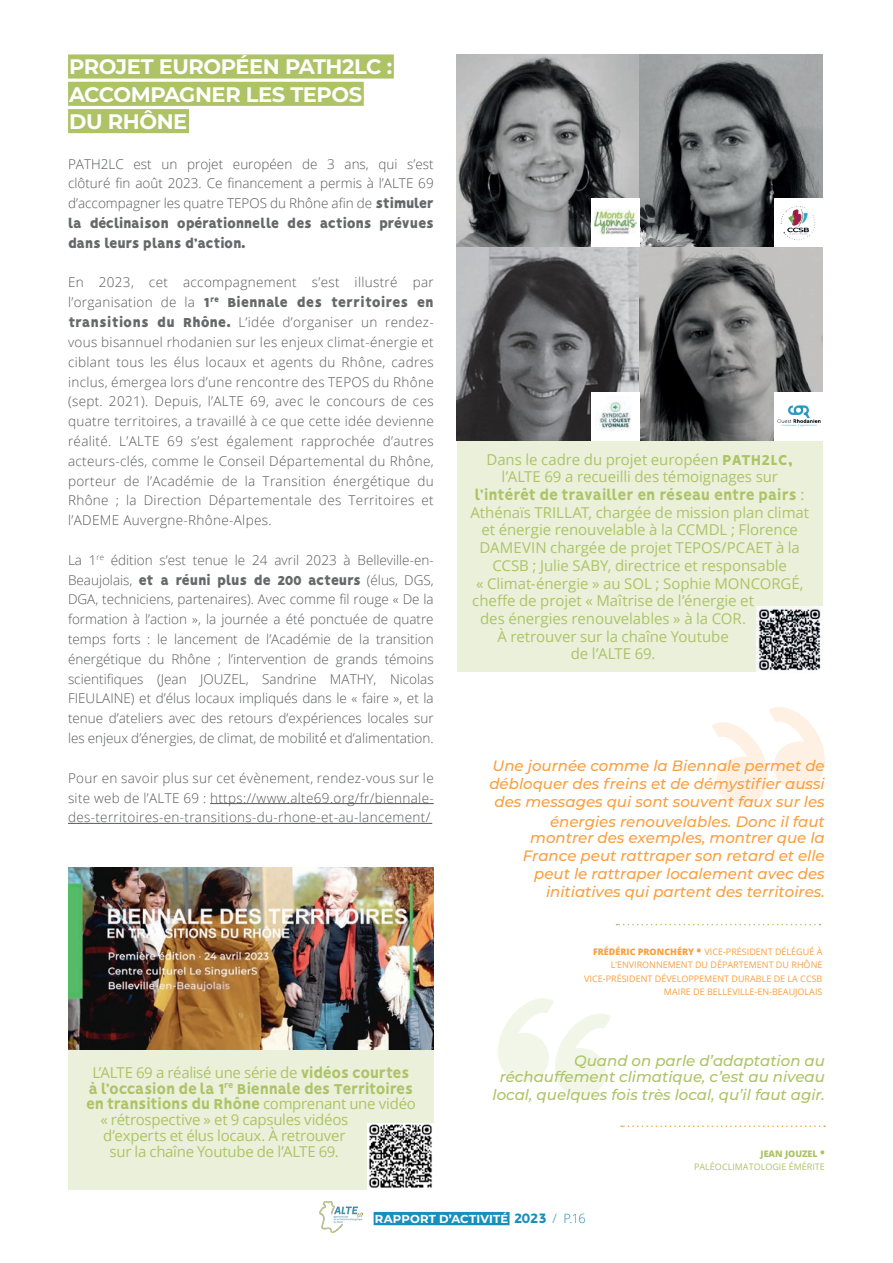
<style>
.page{position:relative;width:893px;height:1263px;background:#fff}
.page>*{position:absolute;margin:0;border:0;box-sizing:border-box;transform-origin:0 0}
.t1{font:700 21px "Montserrat";letter-spacing:-.02em;color:#fff}
._05-TEXTE_sans_lettrine{font:800 16.2px/15.8px "Vision";letter-spacing:-.02em;color:#adc366}
._05-TEXTE_sans_lettrine-2{font:15px/15.8px "Open Sans";letter-spacing:-.005em;color:#adc366;text-align:center}
.t2{font:italic 500 15px/18px "Montserrat";color:#f99f40;text-align:right}
.t3{font:italic 500 15px/15.5px "Montserrat";color:#adc366;text-align:right}
.t4{font:900 14.7px "Vision";letter-spacing:-.005em;color:#666969}
.t5{font:900 14.7px/19.8px "Vision";letter-spacing:-.03em;color:#666969}
.t6{font:300 13.5px/19.8px "Open Sans";color:#57585a;text-align:justify}
.t7{font:300 13.5px "Open Sans";letter-spacing:.025em;color:#57585a}
.t8{font:700 11.55px "Montserrat";letter-spacing:.02em;color:#fff}
.t9{font:9px/13.5px "Open Sans";color:#f99f40;text-align:right}
.t10{font:9px "Open Sans";color:#adc366}
.t11{font:800 9px "Open Sans";color:#adc366}
.s1{font-family:"Vision";font-weight:900;font-size:14.7px;color:#666969}
.s2{font-family:"Open Sans";font-weight:300;font-size:13.5px;color:#57585a}
.s3{font-family:"Vision";font-weight:800;font-size:16.2px}
.s4{font-family:"Open Sans";font-weight:400;font-size:15px}
.s5{font-weight:800}
.s6{font-weight:700;font-size:12.75px}
.s7{font-family:"Vision";font-weight:800;font-size:15.45px;color:#198fbb}
.s8{font-family:"Open Sans";font-weight:300;font-size:12.75px;color:#198fbb}
</style>
<div class="page">
<div style="left:374px;top:1212px;width:135px;height:13px;background:#198fbb"></div>
<img style="left:320px;top:1202px;width:42px;height:31px">
<div style="left:68px;top:54px;width:326px;height:25px;background:#adc366"></div>
<div style="left:68px;top:82px;width:296px;height:24px;background:#adc366"></div>
<div style="left:68px;top:109px;width:121px;height:24px;background:#adc366"></div>
<hr style="left:210px;top:803px;width:224px;height:1px;background:#57585a">
<hr style="left:68px;top:823px;width:364px;height:1px;background:#57585a">
<svg style="left:712px;top:707px;width:113px;height:98px"></svg>
<svg style="left:616px;top:924px;width:204px;height:1px"></svg>
<div style="left:457px;top:440px;width:365px;height:232px;background:#ebf0db"></div>
<img style="left:457px;top:54px;width:365px;height:386px">
<svg style="left:498px;top:998px;width:113px;height:99px"></svg>
<svg style="left:621px;top:1125px;width:204px;height:2px"></svg>
<div style="left:68px;top:1028px;width:366px;height:161px;background:#ebf0db"></div>
<img style="left:68px;top:867px;width:366px;height:182px">
<img style="left:368px;top:1123px;width:66px;height:66px">
<img style="left:756px;top:606px;width:66px;height:66px">
<div style="left:774px;top:392px;width:48px;height:48px;background:#fff"></div>
<img style="left:777px;top:405px;width:44px;height:22px">
<div style="left:774px;top:199px;width:48px;height:48px;background:#fff"></div>
<img style="left:780px;top:206px;width:36px;height:35px">
<div style="left:591px;top:392px;width:49px;height:48px;background:#fff"></div>
<div style="left:591px;top:198px;width:49px;height:48px;background:#fff"></div>
<img style="left:599px;top:401px;width:32px;height:30px">
<img style="left:595px;top:209px;width:41px;height:25px">
<p class="t1" style="left:69px;top:52px;width:324px">PROJET EUROPÉEN PATH2LC :</p>
<p class="t1" style="left:69px;top:79px;width:294px">ACCOMPAGNER LES TEPOS</p>
<p class="t1" style="left:69px;top:106px;width:120px">DU RHÔNE</p>
<p class="t6" style="left:68px;top:153px;width:367px">PATH2LC est un projet européen de 3 ans, qui s’est clôturé fin août 2023. Ce financement a permis à l’ALTE 69 d’accompagner les quatre TEPOS du Rhône afin de <span class="s1">stimuler</span></p>
<p class="t5" style="left:68px;top:214px;width:367px">la déclinaison opérationnelle des actions prévues dans leurs plans d’action.</p>
<p class="t7" style="left:68px;top:273px;width:367px">En 2023, cet accompagnement s’est illustré par</p>
<p class="t4" style="left:68px;top:294px;width:367px"><span class="s2">l’organisation de la</span> 1<sup>re</sup> Biennale des territoires en</p>
<p class="t6" style="left:68px;top:312px;width:367px"><span class="s1">transitions du Rhône.</span> L’idée d’organiser un rendez&shy;vous bisannuel rhodanien sur les enjeux climat-énergie et ciblant tous les élus locaux et agents du Rhône, cadres inclus, émergea lors d’une rencontre des TEPOS du Rhône (sept. 2021). Depuis, l’ALTE 69, avec le concours de ces quatre territoires, a travaillé à ce que cette idée devienne réalité. L’ALTE 69 s’est également rapprochée d’autres acteurs-clés, comme le Conseil Départemental du Rhône, porteur de l’Académie de la Transition énergétique du Rhône ; la Direction Départementale des Territoires et l’ADEME Auvergne-Rhône-Alpes.</p>
<p class="t6" style="left:68px;top:550px;width:367px">La 1<sup>re</sup> édition s’est tenue le 24 avril 2023 à Belleville-en-</p>
<p class="t4" style="left:68px;top:571px;width:367px"><span class="s2">Beaujolais,</span> et a réuni plus de 200 acteurs <span class="s2">(élus, DGS,</span></p>
<p class="t6" style="left:68px;top:589px;width:367px">DGA, techniciens, partenaires). Avec comme fil rouge « De la formation à l’action », la journée a été ponctuée de quatre temps forts : le lancement de l’Académie de la transition énergétique du Rhône ; l’intervention de grands témoins scientifiques (Jean JOUZEL, Sandrine MATHY, Nicolas FIEULAINE) et d’élus locaux impliqués dans le « faire », et la tenue d’ateliers avec des retours d’expériences locales sur les enjeux d’énergies, de climat, de mobilité́et d’alimentation.</p>
<p class="t6" style="left:68px;top:767px;width:367px">Pour en savoir plus sur cet évènement, rendez-vous sur le site web de l’ALTE 69 : https://www.alte69.org/fr/biennale&shy;des-territoires-en-transitions-du-rhone-et-au-lancement/</p>
<p class="_05-TEXTE_sans_lettrine-2" style="left:93px;top:1064px;width:318px">L’ALTE 69 a réalisé une série de <span class="s3">vidéos courtes</span></p>
<p class="_05-TEXTE_sans_lettrine" style="left:86px;top:1081px;width:331px">à l’occasion de la 1<sup>re</sup> Biennale des Territoires en transitions du Rhône <span class="s4">comprenant une vidéo</span></p>
<p class="_05-TEXTE_sans_lettrine-2" style="left:100px;top:1111px;width:249px">« rétrospective » et 9 capsules vidéos d’experts et élus locaux. À retrouver sur la chaîne Youtube de l’ALTE 69.</p>
<p class="_05-TEXTE_sans_lettrine-2" style="left:486px;top:450px;width:308px;line-height:17.7px">Dans le cadre du projet européen <span class="s3">PATH2LC, </span>l’ALTE 69 a recueilli des témoignages sur</p>
<p class="_05-TEXTE_sans_lettrine" style="left:475px;top:487px;width:331px">l’intérêt de travailler en réseau entre pairs <span class="s4">:</span></p>
<p class="_05-TEXTE_sans_lettrine-2" style="left:470px;top:504px;width:340px">Athénaïs TRILLAT, chargée de mission plan climat</p>
<p class="_05-TEXTE_sans_lettrine-2" style="left:481px;top:522px;width:318px">et énergie renouvelable à la CCMDL ; Florence</p>
<p class="_05-TEXTE_sans_lettrine-2" style="left:480px;top:539px;width:322px">DAMEVIN chargée de projet TEPOS/PCAET à la</p>
<p class="_05-TEXTE_sans_lettrine-2" style="left:493px;top:557px;width:296px">CCSB ; Julie SABY, directrice et responsable</p>
<p class="_05-TEXTE_sans_lettrine-2" style="left:476px;top:575px;width:329px">« Climat-énergie » au SOL ; Sophie MONCORGÉ,</p>
<p class="_05-TEXTE_sans_lettrine-2" style="left:472px;top:593px;width:283px">cheffe de projet « Maîtrise de l’énergie et</p>
<p class="_05-TEXTE_sans_lettrine-2" style="left:480px;top:610px;width:267px">des énergies renouvelables » à la COR.</p>
<p class="_05-TEXTE_sans_lettrine-2" style="left:497px;top:628px;width:233px">À retrouver sur la chaîne Youtube</p>
<p class="_05-TEXTE_sans_lettrine-2" style="left:571px;top:646px;width:86px">de l’ALTE 69.</p>
<p class="t2" style="left:489px;top:756px;width:337px;text-align:center">Une journée comme la Biennale permet de débloquer des freins et de démystifier aussi des messages qui sont souvent faux sur les</p>
<p class="t2" style="left:530px;top:813px;width:296px;line-height:15.5px">énergies renouvelables. Donc il faut montrer des exemples, montrer que la</p>
<p class="t2" style="left:523px;top:846px;width:304px">France peut rattraper son retard et elle peut le rattraper localement avec des initiatives qui partent des territoires.</p>
<p class="t9" style="left:593px;top:945px;width:231px"><span class="s5">FRÉDÉRIC PRONCHÉRY</span> <span class="s6">•</span> VICE-PRÉSIDENT DÉLÉGUÉ À<br>L’ENVIRONNEMENT DU DÉPARTEMENT DU RHÔNE</p>
<p class="t9" style="left:584px;top:972px;width:240px">VICE-PRÉSIDENT DÉVELOPPEMENT DURABLE DE LA CCSB</p>
<p class="t9" style="left:664px;top:985px;width:160px">MAIRE DE BELLEVILLE-EN-BEAUJOLAIS</p>
<p class="t3" style="left:500px;top:1053px;width:327px">Quand on parle d’adaptation au réchauffement climatique, c’est au niveau</p>
<p class="t3" style="left:493px;top:1086px;width:334px">local, quelques fois très local, qu’il faut agir.</p>
<p class="t11" style="left:760px;top:1146px;width:66px">JEAN JOUZEL <span class="s6">•</span></p>
<p class="t10" style="left:694px;top:1161px;width:132px">PALÉOCLIMATOLOGIE ÉMÉRITE</p>
<p class="t8" style="left:375px;top:1210px;width:212px">RAPPORT D’ACTIVITÉ <span class="s7">2023</span> <span class="s8">/ P.16</span></p>
</div>
